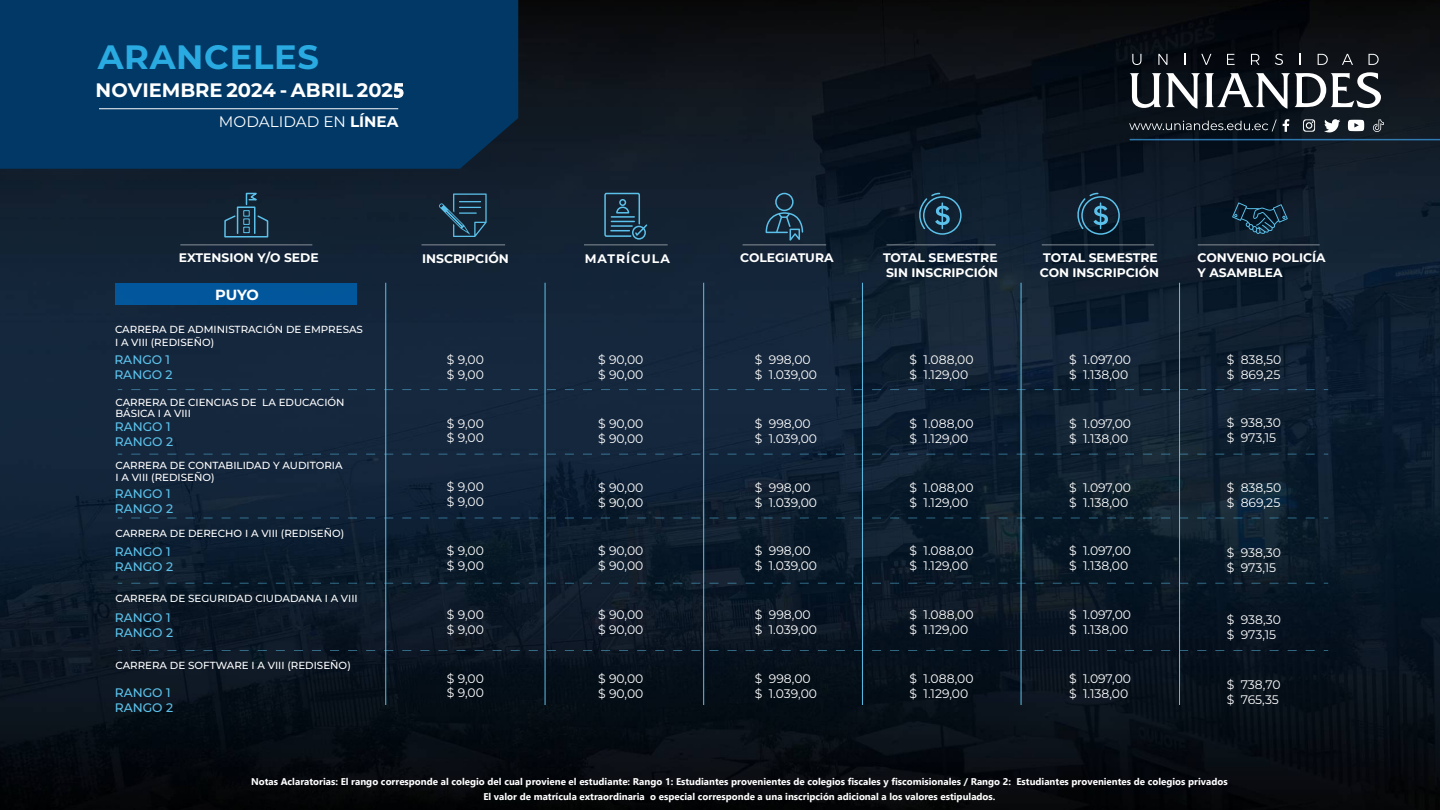
<style>
.page{position:relative;width:1440px;height:810px;background:#fff}
.page>*{position:absolute;margin:0;border:0;box-sizing:border-box;transform-origin:0 0}
.t1{font:700 33.75px "Montserrat";letter-spacing:.02em;color:#29abe2}
.t2{font:100 19.5px "Montserrat";color:#fff}
.t3{font:15.3px "Montserrat";color:#fff}
.t4{font:100 14.7px "Montserrat";color:#fff}
.t5{font:12.38px/14.9px "Montserrat";color:#fff}
.t6{font:100 12.38px/14.9px "Montserrat";color:#fff}
.t7{font:100 12.38px/14.9px "Montserrat";color:#5cc1ea}
.t8{font:100 12.38px "Montserrat";letter-spacing:.08em;color:#fff}
.t9{font:100 10.27px/12.4px "Montserrat";color:#fff}
.t10{font:700 9.75px/14.5px "Gadugi";color:#fff;text-align:center}
.s1{font-family:"Leelawadee UI";font-weight:700}
.s2{font-weight:100}
</style>
<div class="page">
<img style="left:0;top:0;width:1440px;height:810px">
<div style="left:0;top:0;width:518px;height:169px;background:#023865"></div>
<hr style="left:99px;top:108px;width:299px;height:1px;background:#fff">
<svg style="left:1132px;top:54px;width:9px;height:11px"></svg>
<svg style="left:1158px;top:54px;width:9px;height:11px"></svg>
<svg style="left:1201px;top:54px;width:10px;height:11px"></svg>
<svg style="left:1227px;top:54px;width:8px;height:11px"></svg>
<svg style="left:1251px;top:54px;width:9px;height:11px"></svg>
<svg style="left:1275px;top:54px;width:8px;height:11px"></svg>
<svg style="left:1318px;top:54px;width:10px;height:11px"></svg>
<svg style="left:1342px;top:54px;width:11px;height:11px"></svg>
<svg style="left:1369px;top:54px;width:10px;height:11px"></svg>
<svg style="left:1130px;top:72px;width:251px;height:37px"></svg>
<svg style="left:1129px;top:120px;width:148px;height:11px;background:#323940"></svg>
<svg style="left:1283px;top:119px;width:6px;height:13px"></svg>
<svg style="left:1303px;top:119px;width:12px;height:13px"></svg>
<svg style="left:1324px;top:119px;width:16px;height:14px"></svg>
<svg style="left:1373px;top:119px;width:11px;height:13px"></svg>
<svg style="left:1348px;top:120px;width:16px;height:11px"></svg>
<hr style="left:1130px;top:139px;width:310px;height:1px;background:#3fa9f5">
<hr style="left:1021px;top:283px;width:1px;height:422px;background:#5cc1ea">
<hr style="left:1179px;top:283px;width:1px;height:422px;background:#5cc1ea">
<hr style="left:862px;top:283px;width:1px;height:422px;background:#5cc1ea">
<hr style="left:703px;top:283px;width:1px;height:422px;background:#5cc1ea">
<hr style="left:545px;top:283px;width:1px;height:422px;background:#5cc1ea">
<hr style="left:386px;top:283px;width:1px;height:422px;background:#5cc1ea">
<div style="left:116px;top:283px;width:241px;height:22px;background:#02579c"></div>
<svg style="left:1232px;top:202px;width:56px;height:32px;background:#153245"></svg>
<svg style="left:131px;top:389px;width:1197px;height:1px"></svg>
<svg style="left:131px;top:454px;width:1197px;height:1px"></svg>
<svg style="left:131px;top:518px;width:1197px;height:1px"></svg>
<svg style="left:131px;top:583px;width:1197px;height:1px"></svg>
<svg style="left:131px;top:650px;width:1197px;height:1px"></svg>
<div style="left:775px;top:193px;width:19px;height:18px;border:2px solid #5cc1ea;border-radius:50%"></div>
<svg style="left:765px;top:212px;width:39px;height:32px"></svg>
<div style="left:632px;top:226px;width:14px;height:14px;border:2px solid #5cc1ea;border-radius:50%"></div>
<svg style="left:604px;top:192px;width:45px;height:46px;background:#23445a"></svg>
<div style="left:619px;top:199px;width:7px;height:7px;border:2px solid #5cc1ea;border-radius:50%"></div>
<svg style="left:439px;top:193px;width:48px;height:44px;background:#204054"></svg>
<svg style="left:223px;top:214px;width:46px;height:24px"></svg>
<div style="left:237px;top:206px;width:18px;height:28px;border:2px solid #5cc1ea"></div>
<svg style="left:245px;top:192px;width:17px;height:14px"></svg>
<div style="left:243px;top:210px;width:7px;height:7px;border:1px solid #5cc1ea"></div>
<div style="left:243px;top:219px;width:7px;height:6px;border:1px solid #5cc1ea"></div>
<div style="left:243px;top:227px;width:7px;height:6px;border:1px solid #5cc1ea"></div>
<div style="left:923px;top:196px;width:39px;height:39px;border:2px solid #5cc1ea;border-radius:50%"></div>
<svg style="left:913px;top:192px;width:37px;height:38px"></svg>
<div style="left:1081px;top:196px;width:39px;height:39px;border:2px solid #5cc1ea;border-radius:50%"></div>
<svg style="left:1071px;top:192px;width:37px;height:38px"></svg>
<hr style="left:180px;top:244px;width:132px;height:1px;background:#fff">
<hr style="left:886px;top:244px;width:110px;height:1px;background:#fff">
<hr style="left:1042px;top:244px;width:112px;height:1px;background:#fff">
<hr style="left:1198px;top:244px;width:122px;height:1px;background:#fff">
<hr style="left:422px;top:244px;width:83px;height:1px;background:#fff">
<hr style="left:584px;top:244px;width:84px;height:1px;background:#fff">
<hr style="left:743px;top:244px;width:83px;height:1px;background:#fff">
<h1 class="t1" style="left:98px;top:33px;width:223px">ARANCELES</h1>
<h2 class="t2" style="left:96px;top:77px;width:310px">NOVIEMBRE 2024 - ABRIL 202<span class="s1">5</span></h2>
<p class="t3" style="left:219px;top:111px;width:181px">MODALIDAD EN <span class="s2">LÍNEA</span></p>
<p class="t6" style="left:179px;top:250px;width:141px">EXTENSION Y/O SEDE</p>
<p class="t6" style="left:422px;top:250px;width:88px">INSCRIPCIÓN</p>
<p class="t8" style="left:585px;top:250px;width:87px">MATRÍCULA</p>
<p class="t6" style="left:740px;top:250px;width:95px">COLEGIATURA</p>
<p class="t6" style="left:883px;top:250px;width:117px">TOTAL SEMESTRE<br>SIN INSCRIPCIÓN</p>
<p class="t6" style="left:1040px;top:250px;width:121px">TOTAL SEMESTRE<br>CON INSCRIPCIÓN</p>
<p class="t6" style="left:1198px;top:250px;width:130px">CONVENIO POLICÍA<br>Y ASAMBLEA</p>
<p class="t4" style="left:215px;top:285px;width:45px">PUYO</p>
<p class="t9" style="left:115px;top:323px;width:249px">CARRERA DE ADMINISTRACIÓN DE EMPRESAS<br>I A VIII (REDISEÑO)</p>
<p class="t7" style="left:114px;top:352px;width:60px">RANGO 1<br>RANGO 2</p>
<p class="t5" style="left:598px;top:352px;width:47px">$ 90,00 $ 90,00</p>
<p class="t5" style="left:755px;top:352px;width:64px">$ 998,00 $ 1.039,00</p>
<p class="t5" style="left:910px;top:352px;width:65px">$ 1.088,00 $ 1.129,00</p>
<p class="t5" style="left:1069px;top:352px;width:64px">$ 1.097,00 $ 1.138,00</p>
<p class="t5" style="left:1227px;top:352px;width:56px">$ 838,50 $ 869,25</p>
<p class="t5" style="left:447px;top:352px;width:39px">$ 9,00 $ 9,00</p>
<p class="t9" style="left:115px;top:397px;width:231px;line-height:10.9px">CARRERA DE CIENCIAS DE LA EDUCACIÓN<br>BÁSICA I A VIII</p>
<p class="t7" style="left:115px;top:419px;width:60px">RANGO 1<br>RANGO 2</p>
<p class="t5" style="left:1227px;top:415px;width:56px">$ 938,30 $ 973,15</p>
<p class="t5" style="left:447px;top:415px;width:39px">$ 9,00 $ 9,00</p>
<p class="t5" style="left:598px;top:416px;width:47px">$ 90,00 $ 90,00</p>
<p class="t5" style="left:755px;top:416px;width:64px">$ 998,00 $ 1.039,00</p>
<p class="t5" style="left:910px;top:416px;width:65px">$ 1.088,00 $ 1.129,00</p>
<p class="t5" style="left:1069px;top:416px;width:64px">$ 1.097,00 $ 1.138,00</p>
<p class="t9" style="left:115px;top:459px;width:229px">CARRERA DE CONTABILIDAD Y AUDITORIA<br>I A VIII (REDISEÑO)</p>
<p class="t7" style="left:115px;top:486px;width:60px">RANGO 1<br>RANGO 2</p>
<p class="t9" style="left:115px;top:526px;width:230px">CARRERA DE DERECHO I A VIII (REDISEÑO)</p>
<p class="t7" style="left:115px;top:544px;width:60px">RANGO 1<br>RANGO 2</p>
<p class="t9" style="left:115px;top:592px;width:244px">CARRERA DE SEGURIDAD CIUDADANA I A VIII</p>
<p class="t7" style="left:115px;top:610px;width:60px">RANGO 1<br>RANGO 2</p>
<p class="t5" style="left:447px;top:479px;width:39px">$ 9,00 $ 9,00</p>
<p class="t5" style="left:447px;top:543px;width:39px">$ 9,00 $ 9,00</p>
<p class="t5" style="left:447px;top:607px;width:39px">$ 9,00 $ 9,00</p>
<p class="t5" style="left:598px;top:479px;width:47px">$ 90,00 $ 90,00</p>
<p class="t5" style="left:755px;top:479px;width:64px">$ 998,00 $ 1.039,00</p>
<p class="t5" style="left:910px;top:479px;width:65px">$ 1.088,00 $ 1.129,00</p>
<p class="t5" style="left:1069px;top:479px;width:64px">$ 1.097,00 $ 1.138,00</p>
<p class="t5" style="left:598px;top:543px;width:47px">$ 90,00 $ 90,00</p>
<p class="t5" style="left:755px;top:543px;width:64px">$ 998,00 $ 1.039,00</p>
<p class="t5" style="left:910px;top:543px;width:65px">$ 1.088,00 $ 1.129,00</p>
<p class="t5" style="left:1069px;top:543px;width:64px">$ 1.097,00 $ 1.138,00</p>
<p class="t5" style="left:598px;top:607px;width:47px">$ 90,00 $ 90,00</p>
<p class="t5" style="left:755px;top:607px;width:64px">$ 998,00 $ 1.039,00</p>
<p class="t5" style="left:910px;top:607px;width:65px">$ 1.088,00 $ 1.129,00</p>
<p class="t5" style="left:1069px;top:607px;width:64px">$ 1.097,00 $ 1.138,00</p>
<p class="t5" style="left:1227px;top:479px;width:56px">$ 838,50 $ 869,25</p>
<p class="t5" style="left:1227px;top:545px;width:56px">$ 938,30 $ 973,15</p>
<p class="t5" style="left:1227px;top:612px;width:56px">$ 938,30 $ 973,15</p>
<p class="t9" style="left:115px;top:659px;width:237px">CARRERA DE SOFTWARE I A VIII (REDISEÑO)</p>
<p class="t7" style="left:115px;top:685px;width:60px">RANGO 1<br>RANGO 2</p>
<p class="t5" style="left:1227px;top:677px;width:55px">$ 738,70 $ 765,35</p>
<p class="t5" style="left:447px;top:670px;width:39px">$ 9,00 $ 9,00</p>
<p class="t5" style="left:598px;top:671px;width:47px">$ 90,00 $ 90,00</p>
<p class="t5" style="left:755px;top:671px;width:64px">$ 998,00 $ 1.039,00</p>
<p class="t5" style="left:910px;top:671px;width:65px">$ 1.088,00 $ 1.129,00</p>
<p class="t5" style="left:1069px;top:671px;width:64px">$ 1.097,00 $ 1.138,00</p>
<p class="t10" style="left:251px;top:774px;width:978px">Notas Aclaratorias: El rango corresponde al colegio del cual proviene el estudiante: Rango 1: Estudiantes provenientes de colegios fiscales y fiscomisionales / Rango 2: Estudiantes provenientes de colegios privados<br>El valor de matrícula extraordinaria o especial corresponde a una inscripción adicional a los valores estipulados.</p>
</div>
